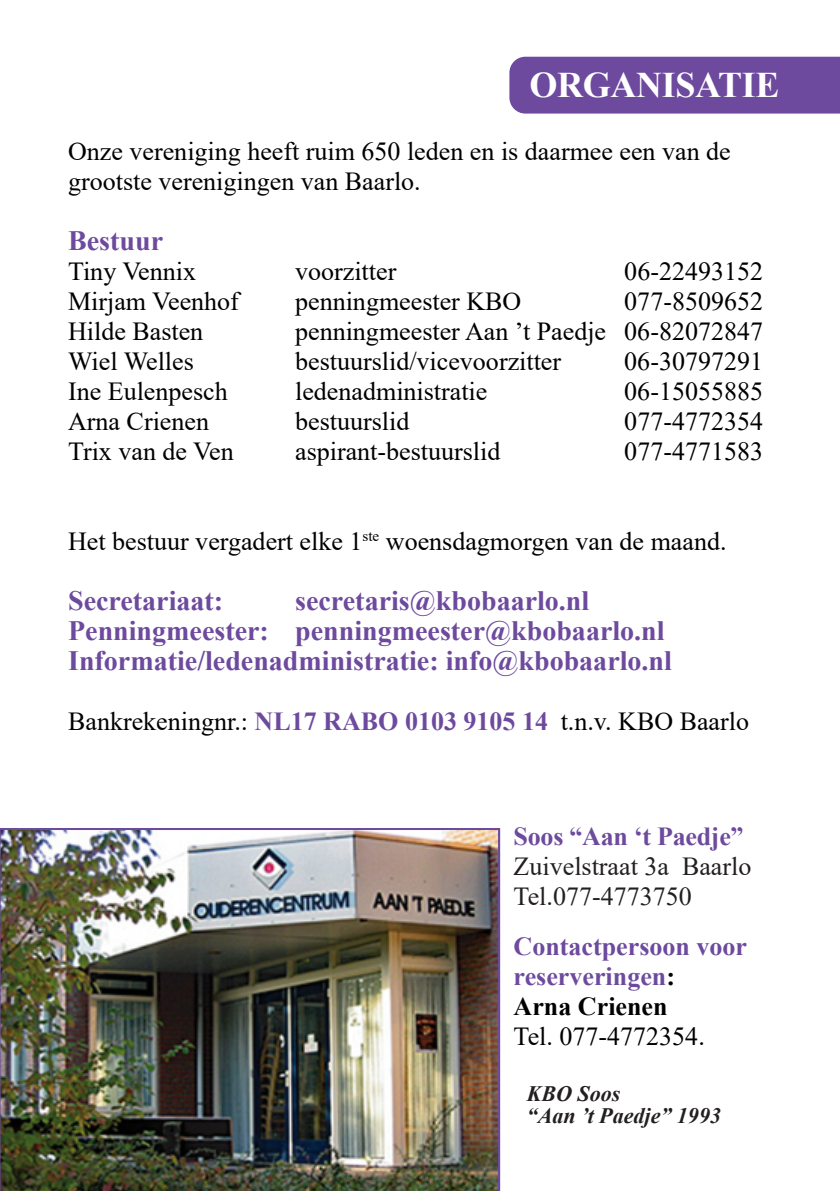
<style>
.page{position:relative;width:840px;height:1191px;background:#fff}
.page>*{position:absolute;margin:0;border:0;box-sizing:border-box;transform-origin:0 0}
.t1{font:700 36px "Times New Roman";letter-spacing:-.01em;color:#fff}
.t2{font:700 28px/30px "Times New Roman";color:#6d4a9e}
.t3{font:26px/30px "Times New Roman";color:#000}
.t4{font:700 26px/30px "Times New Roman";color:#6d4a9e}
.t5{font:26px/30px "Times New Roman";color:#231f20}
.t6{font:italic 700 22px/22px "Times New Roman";color:#231f20}
.s1{font-weight:700;color:#6d4a9e}
.s2{color:#000}
</style>
<div class="page">
<img style="left:0;top:828px;width:501px;height:363px">
<div style="left:509px;top:57px;width:330px;height:57px;background:#6d4a9e"></div>
<h1 class="t1" style="left:529px;top:73px;width:251px">ORGANISATIE</h1>
<p class="t3" style="left:68px;top:139px;width:663px">Onze vereniging heeft ruim 650 leden en is daarmee een van de grootste verenigingen van Baarlo.</p>
<p class="t2" style="left:68px;top:228px;width:96px">Bestuur</p>
<p class="t3" style="left:68px;top:259px;width:129px">Tiny Vennix</p>
<p class="t3" style="left:295px;top:259px;width:103px">voorzitter</p>
<p class="t3" style="left:624px;top:259px;width:140px">06-22493152</p>
<p class="t3" style="left:68px;top:289px;width:172px">Mirjam Veenhof</p>
<p class="t3" style="left:295px;top:289px;width:227px">penningmeester KBO</p>
<p class="t3" style="left:624px;top:289px;width:140px">077-8509652</p>
<p class="t3" style="left:68px;top:319px;width:137px">Hilde Basten</p>
<p class="t3" style="left:295px;top:319px;width:469px">penningmeester Aan ’t Paedje 06-82072847</p>
<p class="t3" style="left:68px;top:349px;width:127px">Wiel Welles</p>
<p class="t3" style="left:295px;top:349px;width:267px">bestuurslid/vicevoorzitter</p>
<p class="t3" style="left:624px;top:349px;width:140px">06-30797291</p>
<p class="t3" style="left:68px;top:379px;width:161px">Ine Eulenpesch</p>
<p class="t3" style="left:295px;top:379px;width:194px">ledenadministratie</p>
<p class="t3" style="left:624px;top:379px;width:140px">06-15055885</p>
<p class="t3" style="left:68px;top:409px;width:142px">Arna Crienen</p>
<p class="t3" style="left:295px;top:409px;width:116px">bestuurslid</p>
<p class="t3" style="left:624px;top:409px;width:140px">077-4772354</p>
<p class="t3" style="left:68px;top:439px;width:167px">Trix van de Ven</p>
<p class="t3" style="left:295px;top:439px;width:207px">aspirant-bestuurslid</p>
<p class="t3" style="left:624px;top:439px;width:140px">077-4771583</p>
<p class="t3" style="left:68px;top:529px;width:659px">Het bestuur vergadert elke 1<sup>ste</sup> woensdagmorgen van de maand.</p>
<p class="t2" style="left:68px;top:588px;width:156px">Secretariaat:</p>
<p class="t2" style="left:68px;top:588px;width:605px;text-indent:227px">secretaris@kbobaarlo.nl<br>Penningmeester: penningmeester@kbobaarlo.nl<br>Informatie/ledenadministratie: info@kbobaarlo.nl</p>
<p class="t3" style="left:68px;top:709px;width:682px">Bankrekeningnr.: <span class="s1">NL17 RABO 0103 9105 14</span> t.n.v. KBO Baarlo</p>
<p class="t4" style="left:513px;top:824px;width:231px">Soos “Aan ‘t Paedje”</p>
<p class="t5" style="left:513px;top:854px;width:239px">Zuivelstraat 3a Baarlo<br>Tel.077-4773750</p>
<p class="t4" style="left:513px;top:934px;width:235px">Contactpersoon voor reserveringen<span class="s2">:<br>Arna Crienen</span></p>
<p class="t3" style="left:513px;top:1024px;width:192px">Tel. 077-4772354.</p>
<p class="t6" style="left:526px;top:1084px;width:196px">KBO Soos<br>“Aan ’t Paedje” 1993</p>
</div>
